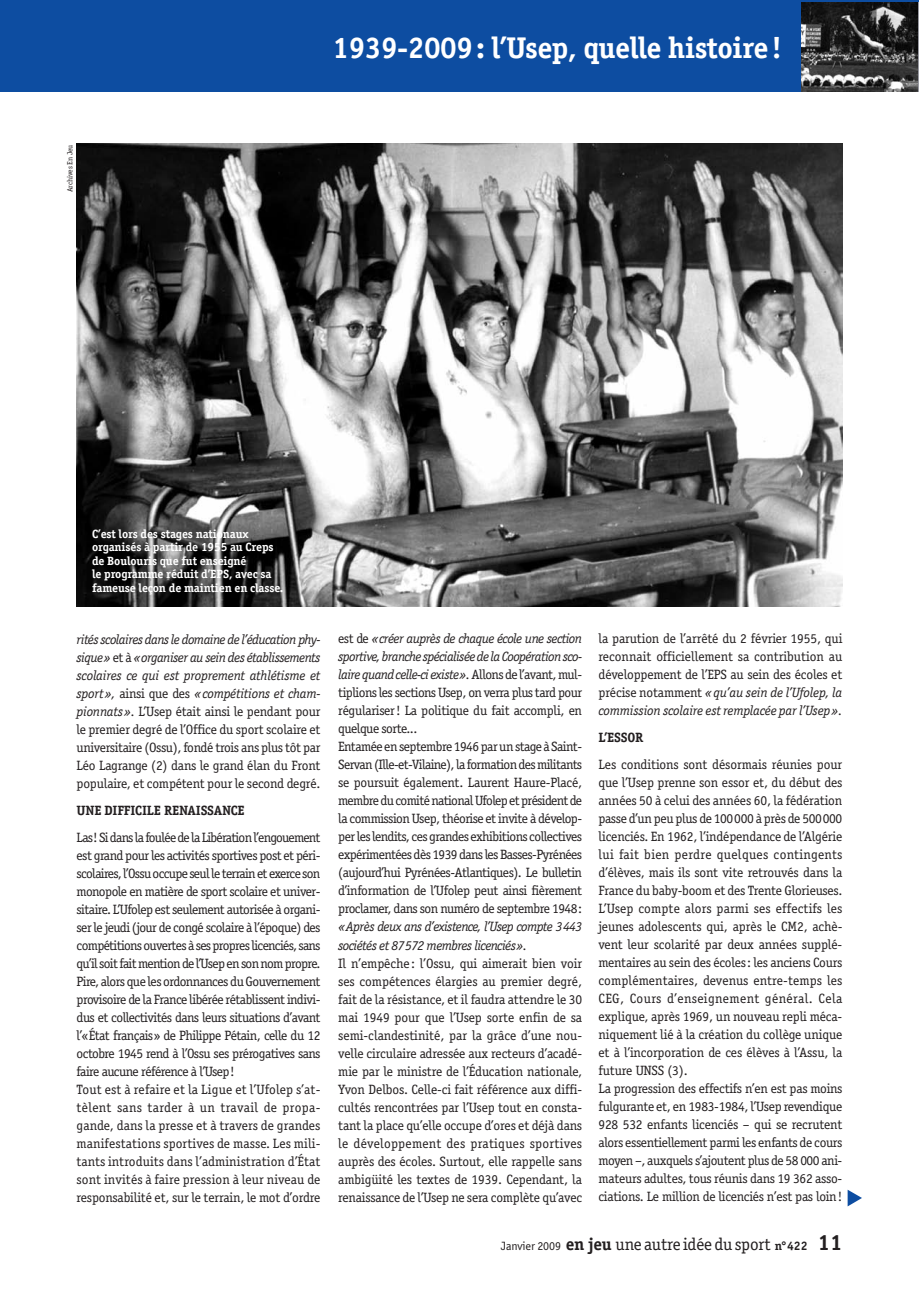
<style>
.page{position:relative;width:919px;height:1289px;background:#fff}
.page>*{position:absolute;margin:0;border:0;box-sizing:border-box;transform-origin:0 0}
.t1{font:700 30px "Officina Serif";letter-spacing:-.015em;color:#fff}
.t2{font:17.25px "Officina Serif";letter-spacing:-.01em;color:#231f20}
.t3{font:13.5px/18px "Officina Serif";letter-spacing:-.03em;color:#231f20;text-align:justify}
.t4{font:13.5px/18px "Officina Serif";letter-spacing:-.01em;color:#231f20}
.t5{font:italic 13.5px/18px "Officina Serif";letter-spacing:-.04em;color:#231f20}
.t6{font:700 13.5px "Officina Serif";letter-spacing:-.015em;color:#231f20}
.t7{font:700 12px/13.5px "Officina Serif";letter-spacing:-.01em;color:#fff}
.t8{font:7.5px "Officina Serif";letter-spacing:-.01em;color:#231f20}
.s1{font-style:italic}
.s2{font-family:"Officina Sans";font-size:12.3px}
.s3{font-weight:700}
.s4{font-weight:700;font-size:12.3px}
.s5{font-weight:700;font-size:22.2px}
</style>
<div class="page">
<div style="left:0;top:0;width:918px;height:91px;background:#0d4da1"></div>
<img style="left:77px;top:144px;width:765px;height:462px">
<svg style="left:847px;top:1189px;width:14px;height:17px"></svg>
<img style="left:801px;top:3px;width:116px;height:88px">
<p class="t8" style="left:65px;top:192px;width:49px;rotate:-90deg">Archives En Jeu</p>
<h1 class="t1" style="left:332px;top:36px;width:451px">1939-2009: l’Usep, quelle histoire!</h1>
<p class="t7" style="left:92px;top:528px;width:193px">C’est lors des stages nationaux organisés à partir de 1955 au Creps de Boulouris que fut enseigné<br>le programme réduit d’EPS, avec sa fameuse leçon de maintien en classe.</p>
<p class="t3" style="left:77px;top:630px;width:245px"><span class="s1">rités scolaires dans le domaine de l’éducation phy&shy;sique»</span> et à <span class="s1">«organiser au sein des établissements scolaires ce qui est proprement athlétisme et sport»,</span> ainsi que des <span class="s1">«compétitions et cham&shy;pionnats».</span> L’Usep était ainsi le pendant pour le premier degré de l’Office du sport scolaire et universitaire (Ossu), fondé trois ans plus tôt par Léo Lagrange (2) dans le grand élan du Front populaire, et compétent pour le second degré.</p>
<p class="t6" style="left:77px;top:805px;width:170px">UNE DIFFICILE RENAISSANCE</p>
<p class="t3" style="left:77px;top:828px;width:245px;text-align:left">Las!SidanslafouléedelaLibération l’engouement est grand pour les activités sportives post et péri&shy;scolaires,l’Ossuoccupeseulleterrainetexerceson monopole en matière de sport scolaire et univer&shy;sitaire. L’Ufolep est seulement autorisée à organi&shy;ser le jeudi (jour de congé scolaire à l’époque) des compétitionsouvertesàsespropreslicenciés,sans qu’ilsoitfaitmentiondel’Usepensonnompropre.<br>Pire, alors que les ordonnances du Gouvernement provisoire de la France libérée rétablissent indivi&shy;dus et collectivités dans leurs situations d’avant l’«État français» de Philippe Pétain, celle du 12 octobre 1945 rend à l’Ossu ses prérogatives sans faire aucune référence à l’Usep!<br>Tout est à refaire et la Ligue et l’Ufolep s’at&shy;tèlent sans tarder à un travail de propa&shy;gande, dans la presse et à travers de grandes manifestations sportives de masse. Les mili&shy;tants introduits dans l’administration d’État sont invités à faire pression à leur niveau de responsabilité et, sur le terrain, le mot d’ordre</p>
<p class="t3" style="left:338px;top:629px;width:245px;text-align:left">est de <span class="s1">«créer auprès de chaque école une section sportive,branchespécialiséedelaCoopérationsco&shy;lairequandcelle-ciexiste».</span>Allonsdel’avant,mul&shy;tiplions les sections Usep, on verra plus tard pour régulariser! La politique du fait accompli, en quelque sorte...<br>Entamée en septembre 1946 par un stageà Saint-Servan(Ille-et-Vilaine),laformationdesmilitants se poursuit également. Laurent Haure-Placé, membreducomiténationalUfolepetprésidentde la commission Usep, théorise et invite à dévelop&shy;perleslendits,cesgrandesexhibitionscollectives expérimentéesdès1939danslesBasses-Pyrénées (aujourd’hui Pyrénées-Atlantiques). Le bulletin d’information de l’Ufolep peut ainsi fièrement proclamer, dans son numéro de septembre 1948:</p>
<p class="t5" style="left:338px;top:917px;width:245px">«Après deux ans d’existence, l’Usep compte 3443 sociétés et 87572 membres licenciés».</p>
<p class="t3" style="left:338px;top:953px;width:245px">Il n’empêche: l’Ossu, qui aimerait bien voir ses compétences élargies au premier degré, fait de la résistance, et il faudra attendre le 30 mai 1949 pour que l’Usep sorte enfin de sa semi-clandestinité, par la grâce d’une nou&shy;velle circulaire adressée aux recteurs d’acadé&shy;mie par le ministre de l’Éducation nationale, Yvon Delbos. Celle-ci fait référence aux diffi&shy;cultés rencontrées par l’Usep tout en consta&shy;tant la place qu’elle occupe d’ores et déjà dans le développement des pratiques sportives auprès des écoles. Surtout, elle rappelle sans ambigüité les textes de 1939. Cependant, la renaissance de l’Usep ne sera complète qu’avec</p>
<p class="t3" style="left:598px;top:629px;width:245px">la parution de l’arrêté du 2 février 1955, qui reconnait officiellement sa contribution au développement de l’EPS au sein des écoles et précise notamment <span class="s1">«qu’au sein de l’Ufolep, la commission scolaire est remplacée par l’Usep».</span></p>
<p class="t6" style="left:598px;top:732px;width:46px">L’ESSOR</p>
<p class="t4" style="left:598px;top:755px;width:245px">Les conditions sont désormais réunies pour que l’Usep prenne son essor et, du début des années 50 à celui des années 60, la fédération passe d’un peu plus de 100000 à près de 500000 licenciés. En 1962, l’indépendance de l’Algérie lui fait bien perdre quelques contingents d’élèves, mais ils sont vite retrouvés dans la France du baby-boom et des Trente Glorieuses.<br>L’Usep compte alors parmi ses effectifs les jeunes adolescents qui, après le CM2, achè&shy;vent leur scolarité par deux années supplé&shy;mentaires au sein des écoles: les anciens Cours complémentaires, devenus entre-temps les CEG, Cours d’enseignement général. Cela explique, après 1969, un nouveau repli méca&shy;niquement lié à la création du collège unique et à l’incorporation de ces élèves à l’Assu, la future UNSS (3).<br>La progression des effectifs n’en est pas moins fulgurante et, en 1983-1984, l’Usep revendique 928 532 enfants licenciés – qui se recrutent alors essentiellement parmi les enfants de cours moyen –, auxquels s’ajoutent plus de 58 000 ani&shy;mateurs adultes, tous réunis dans 19 362 asso&shy;ciations. Le million de licenciés n’est pas loin!</p>
<p class="t2" style="left:501px;top:1233px;width:343px"><span class="s2">Janvier 2009</span> <span class="s3">en jeu</span> uneautreidéedusport <span class="s4">n°422</span> <span class="s5">11</span></p>
</div>
